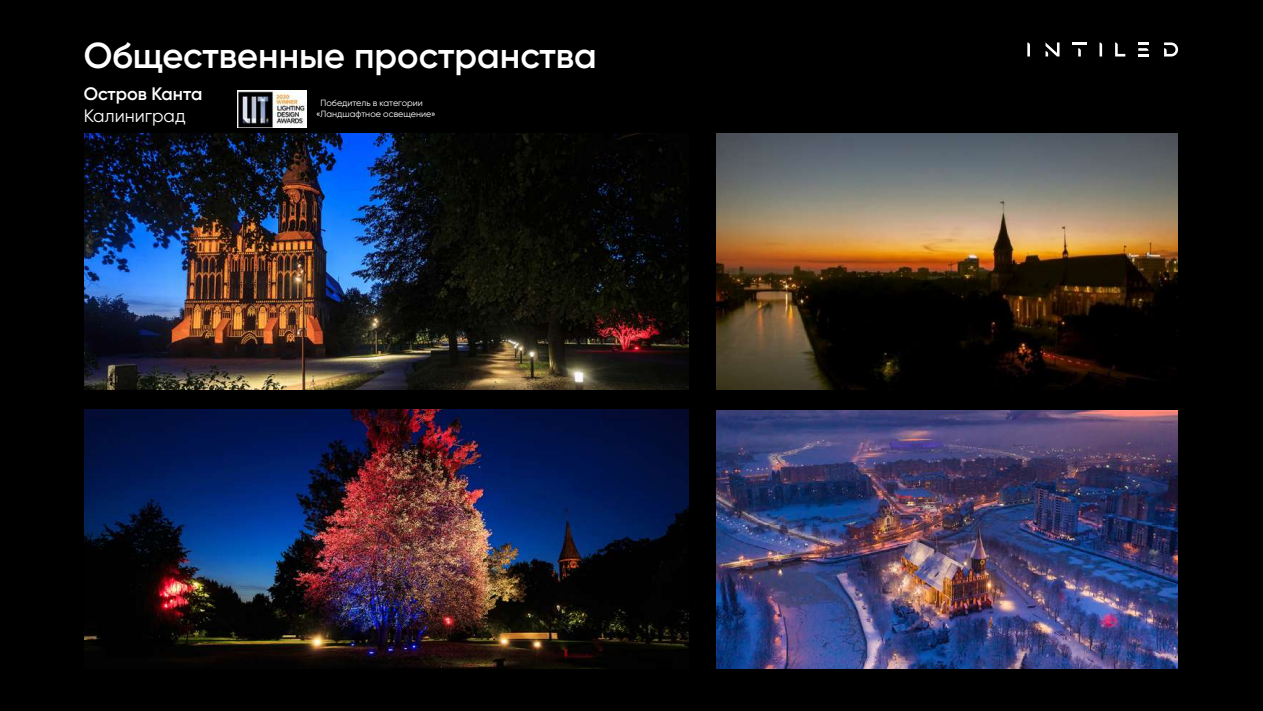
<style>
.page{position:relative;width:1263px;height:711px;background:#fff}
.page>*{position:absolute;margin:0;border:0;box-sizing:border-box;transform-origin:0 0}
.t1{font:600 36px "Gilroy";color:#fff}
.t2{font:600 18px "Gilroy";color:#fff}
.t3{font:18px "Gilroy";color:#fff}
.t4{font:9px/10.8px "Gilroy";color:#fff}
</style>
<div class="page">
<div style="left:0;top:0;width:1263px;height:710px;background:#000"></div>
<svg style="left:1027px;top:42px;width:3px;height:14px"></svg>
<svg style="left:1078px;top:48px;width:3px;height:8px"></svg>
<hr style="left:1072px;top:42px;width:14px;height:3px;background:#fff">
<svg style="left:1099px;top:42px;width:3px;height:14px"></svg>
<svg style="left:1045px;top:42px;width:14px;height:14px"></svg>
<svg style="left:1164px;top:42px;width:14px;height:14px"></svg>
<svg style="left:1115px;top:42px;width:10px;height:14px"></svg>
<svg style="left:1138px;top:42px;width:10px;height:14px"></svg>
<img style="left:237px;top:91px;width:69px;height:36px">
<img style="left:85px;top:409px;width:604px;height:259px">
<img style="left:85px;top:134px;width:604px;height:255px">
<img style="left:716px;top:134px;width:462px;height:255px">
<img style="left:716px;top:410px;width:462px;height:258px">
<h1 class="t1" style="left:84px;top:33px;width:515px">Общественные пространства</h1>
<h2 class="t2" style="left:84px;top:83px;width:120px">Остров Канта</h2>
<h2 class="t3" style="left:84px;top:104px;width:103px">Калиниград</h2>
<p class="t4" style="left:316px;top:98px;width:121px;text-indent:4px">Победитель в категории «Ландшафтное освещение»</p>
</div>
